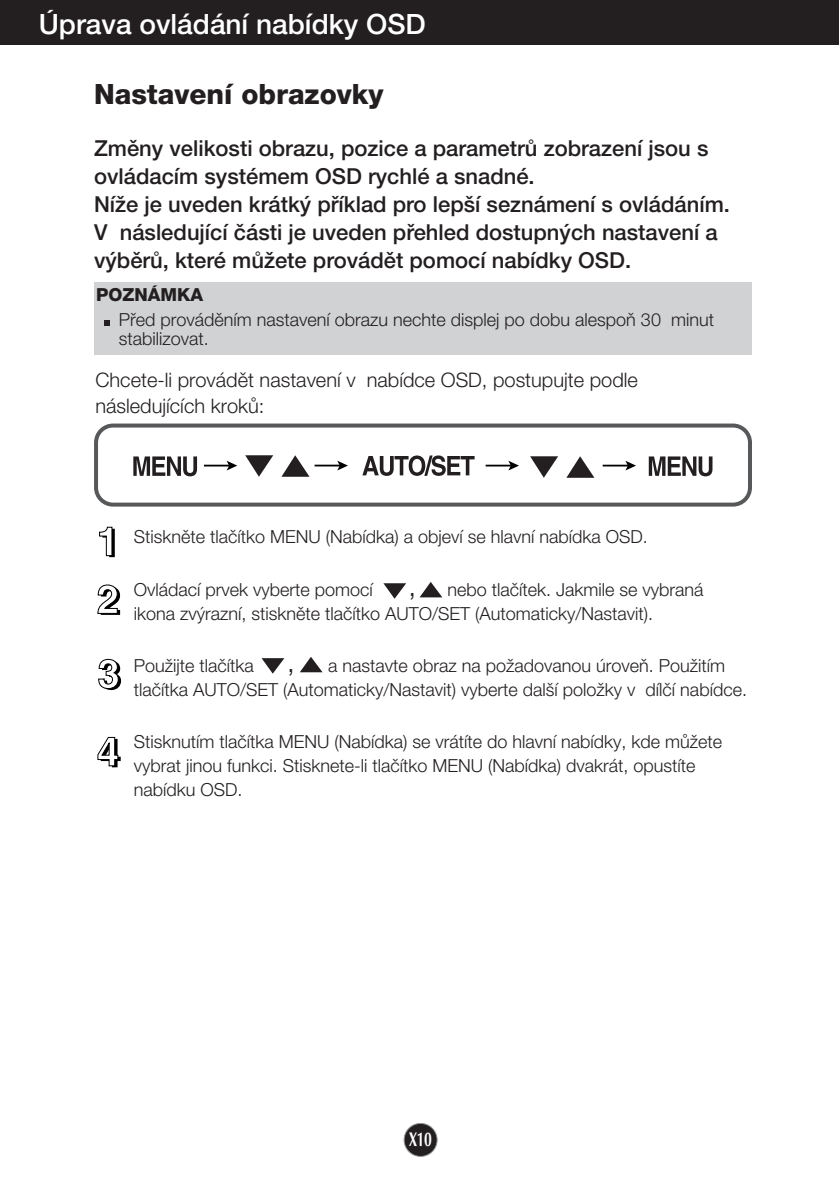
<style>
.page{position:relative;width:839px;height:1189px;background:#fff}
.page>*{position:absolute;margin:0;border:0;box-sizing:border-box;transform-origin:0 0}
.t1{font:500 28px "Helvetica Neue CE";color:#fff}
.t2{font:800 28px "Helvetica Neue CE";color:#231f20}
.t3{font:500 22px/28px "Helvetica Neue CE";color:#231f20}
.t4{font:300 20px/26px "Helvetica Neue CE";color:#231f20}
.t5{font:700 20px "Optima";color:#fff;scale:.7 1}
.t6{font:300 18px/24px "Helvetica Neue CE";color:#231f20}
.t7{font:800 18px "Helvetica Neue CE";color:#231f20}
.s1{font-size:28px}
</style>
<div class="page">
<div style="left:404px;top:1123px;width:33px;height:33px;background:#231f20;border-radius:50%"></div>
<div style="left:403px;top:1123px;width:34px;height:34px;border:2px solid #939598;border-radius:50%"></div>
<div style="left:0;top:0;width:839px;height:45px;background:#231f20"></div>
<div style="left:94px;top:282px;width:658px;height:72px;background:#d1d2d4"></div>
<svg style="left:104px;top:320px;width:5px;height:6px"></svg>
<svg style="left:99px;top:526px;width:16px;height:31px"></svg>
<svg style="left:97px;top:584px;width:23px;height:31px"></svg>
<svg style="left:97px;top:736px;width:24px;height:31px"></svg>
<svg style="left:94px;top:423px;width:658px;height:83px"></svg>
<svg style="left:98px;top:658px;width:23px;height:32px"></svg>
<svg style="left:383px;top:583px;width:23px;height:16px"></svg>
<svg style="left:420px;top:582px;width:22px;height:15px"></svg>
<svg style="left:261px;top:658px;width:23px;height:15px"></svg>
<svg style="left:300px;top:657px;width:22px;height:15px"></svg>
<h1 class="t1" style="left:39px;top:14px;width:388px">Úprava ovládání nabídky OSD</h1>
<h1 class="t2" style="left:94px;top:84px;width:291px">Nastavení obrazovky</h1>
<p class="t3" style="left:94px;top:137px;width:637px">Zmûny velikosti obrazu, pozice a parametrÛ zobrazení jsou s ovládacím systémem OSD rychlé a snadné.<br>NíÏe je uveden krátk˘ pfiíklad pro lep‰í seznámení s ovládáním.<br>V následující ãásti je uveden pfiehled dostupn˘ch nastavení a v˘bûrÛ, které mÛÏete provádût pomocí nabídky OSD.</p>
<p class="t7" style="left:96px;top:288px;width:109px">POZNÁMKA</p>
<p class="t6" style="left:119px;top:312px;width:597px;line-height:19px">Pfied provádûním nastavení obrazu nechte displej po dobu alespoÀ 30 minut stabilizovat.</p>
<p class="t4" style="left:95px;top:369px;width:544px">Chcete-li provádût nastavení v nabídce OSD, postupujte podle následujících krokÛ:</p>
<p class="t6" style="left:134px;top:527px;width:516px">Stisknûte tlaãítko MENU (Nabídka) a objeví se hlavní nabídka OSD.</p>
<p class="t6" style="left:134px;top:579px;width:241px">Ovládací prvek vyberte pomocí</p>
<p class="t6" style="left:134px;top:579px;width:571px;text-indent:275px"><span class="s1">,</span> nebo tlaãítek. Jakmile se vybraná ikona zv˘razní, stisknûte tlaãítko AUTO/SET (Automaticky/Nastavit).</p>
<p class="t6" style="left:134px;top:655px;width:614px">PouÏijte tlaãítka <span class="s1">,</span> a nastavte obraz na poÏadovanou úroveÀ. PouÏitím tlaãítka AUTO/SET (Automaticky/Nastavit) vyberte dal‰í poloÏky v dílãí nabídce.</p>
<p class="t6" style="left:134px;top:732px;width:590px">Stisknutím tlaãítka MENU (Nabídka) se vrátíte do hlavní nabídky, kde mÛÏete vybrat jinou funkci. Stisknete-li tlaãítko MENU (Nabídka) dvakrát, opustíte nabídku OSD.</p>
<p class="t5" style="left:409px;top:1131px;width:35px">X10</p>
</div>
